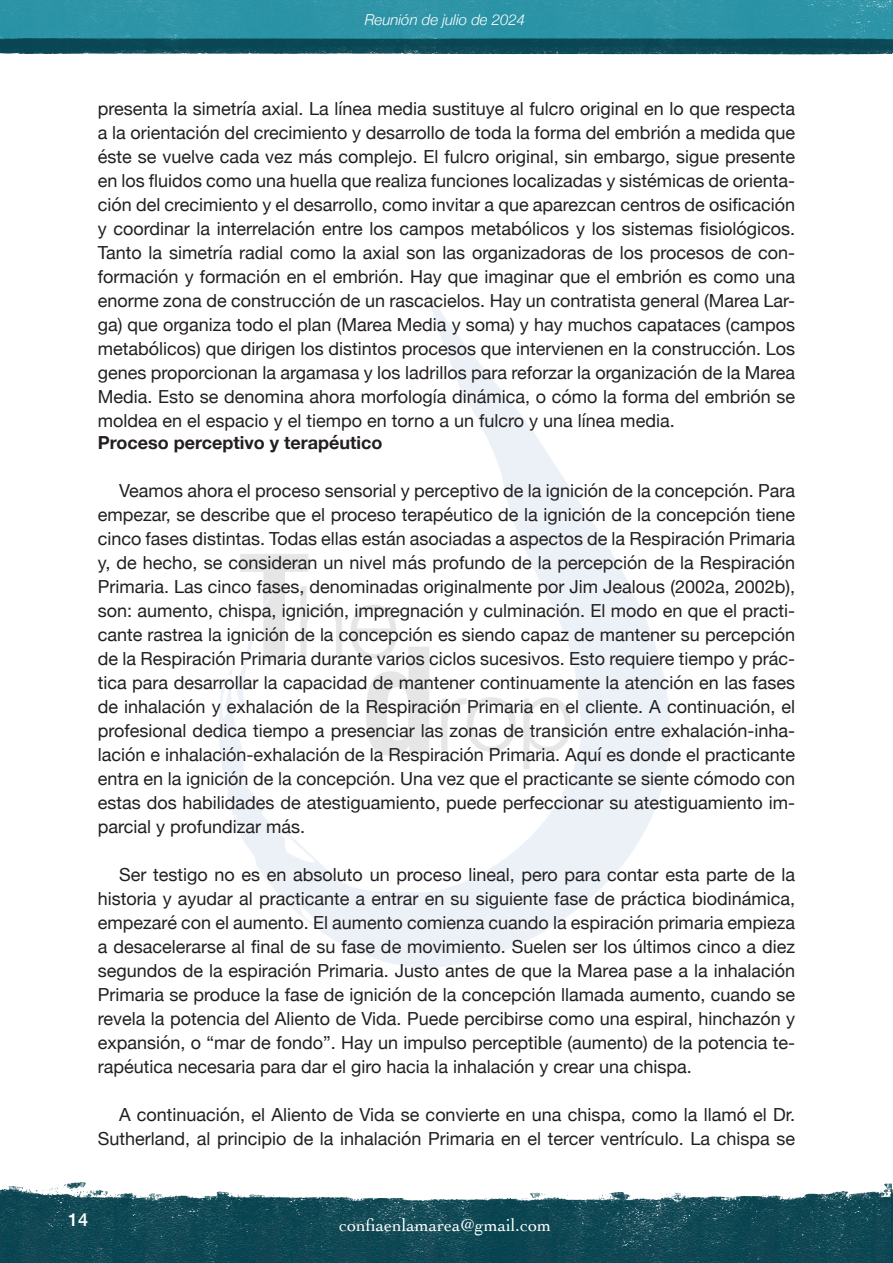
<style>
.page{position:relative;width:893px;height:1263px;background:#fff}
.page>*{position:absolute;margin:0;border:0;box-sizing:border-box;transform-origin:0 0}
.t1{font:18px/24px "Helvetica Neue";color:#231f20;text-align:justify}
.t2{font:700 18px "Helvetica Neue";color:#231f20}
.t3{font:18px "Cochin";color:#fff}
.t4{font:500 18px "Helvetica Neue";color:#fff}
.t5{font:italic 300 15px "Helvetica Neue";color:#fff}
</style>
<div class="page">
<img style="left:0;top:0;width:893px;height:55px">
<img style="left:0;top:1183px;width:893px;height:80px">
<img style="left:219px;top:292px;width:452px;height:675px">
<p class="t5" style="left:365px;top:8px;width:162px">Reunión de julio de 2024</p>
<p class="t1" style="left:98px;top:98px;width:699px">presenta la simetría axial. La línea media sustituye al fulcro original en lo que respecta a la orientación del crecimiento y desarrollo de toda la forma del embrión a medida que éste se vuelve cada vez más complejo. El fulcro original, sin embargo, sigue presente en los fluidos como una huella que realiza funciones localizadas y sistémicas de orienta&shy;ción del crecimiento y el desarrollo, como invitar a que aparezcan centros de osificación y coordinar la interrelación entre los campos metabólicos y los sistemas fisiológicos.<br>Tanto la simetría radial como la axial son las organizadoras de los procesos de con&shy;formación y formación en el embrión. Hay que imaginar que el embrión es como una enorme zona de construcción de un rascacielos. Hay un contratista general (Marea Lar&shy;ga) que organiza todo el plan (Marea Media y soma) y hay muchos capataces (campos metabólicos) que dirigen los distintos procesos que intervienen en la construcción. Los genes proporcionan la argamasa y los ladrillos para reforzar la organización de la Marea Media. Esto se denomina ahora morfología dinámica, o cómo la forma del embrión se moldea en el espacio y el tiempo en torno a un fulcro y una línea media.</p>
<p class="t2" style="left:98px;top:429px;width:286px">Proceso perceptivo y terapéutico</p>
<p class="t1" style="left:98px;top:480px;width:699px;text-indent:21px">Veamos ahora el proceso sensorial y perceptivo de la ignición de la concepción. Para empezar, se describe que el proceso terapéutico de la ignición de la concepción tiene cinco fases distintas. Todas ellas están asociadas a aspectos de la Respiración Primaria y, de hecho, se consideran un nivel más profundo de la percepción de la Respiración Primaria. Las cinco fases, denominadas originalmente por Jim Jealous (2002a, 2002b), son: aumento, chispa, ignición, impregnación y culminación. El modo en que el practi&shy;cante rastrea la ignición de la concepción es siendo capaz de mantener su percepción de la Respiración Primaria durante varios ciclos sucesivos. Esto requiere tiempo y prác&shy;tica para desarrollar la capacidad de mantener continuamente la atención en las fases de inhalación y exhalación de la Respiración Primaria en el cliente. A continuación, el profesional dedica tiempo a presenciar las zonas de transición entre exhalación-inha&shy;lación e inhalación-exhalación de la Respiración Primaria. Aquí es donde el practicante entra en la ignición de la concepción. Una vez que el practicante se siente cómodo con estas dos habilidades de atestiguamiento, puede perfeccionar su atestiguamiento im&shy;parcial y profundizar más.</p>
<p class="t1" style="left:98px;top:864px;width:699px;text-indent:21px">Ser testigo no es en absoluto un proceso lineal, pero para contar esta parte de la historia y ayudar al practicante a entrar en su siguiente fase de práctica biodinámica, empezaré con el aumento. El aumento comienza cuando la espiración primaria empieza a desacelerarse al final de su fase de movimiento. Suelen ser los últimos cinco a diez segundos de la espiración Primaria. Justo antes de que la Marea pase a la inhalación Primaria se produce la fase de ignición de la concepción llamada aumento, cuando se revela la potencia del Aliento de Vida. Puede percibirse como una espiral, hinchazón y expansión, o “mar de fondo”. Hay un impulso perceptible (aumento) de la potencia te&shy;rapéutica necesaria para dar el giro hacia la inhalación y crear una chispa.</p>
<p class="t1" style="left:98px;top:1104px;width:699px;text-align:right">A continuación, el Aliento de Vida se convierte en una chispa, como la llamó el Dr.<br>Sutherland, al principio de la inhalación Primaria en el tercer ventrículo. La chispa se</p>
<p class="t4" style="left:68px;top:1205px;width:22px">14</p>
<p class="t3" style="left:339px;top:1213px;width:213px">confiaenlamarea@gmail.com</p>
</div>
